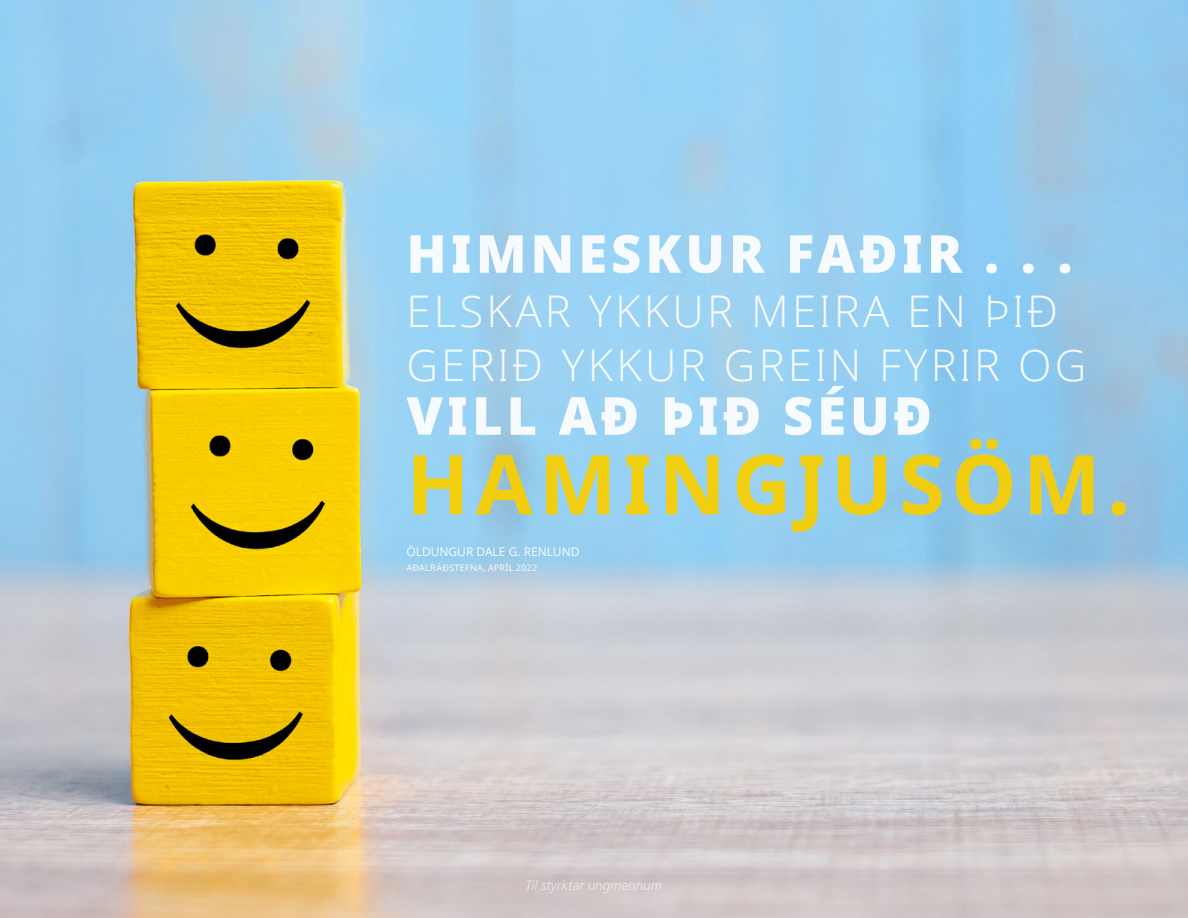
<style>
.page{position:relative;width:1188px;height:918px;background:#fff}
.page>*{position:absolute;margin:0;border:0;box-sizing:border-box;transform-origin:0 0}
.t1{font:700 82.5px "Dots Solidlds Lat";letter-spacing:.075em;color:#f9ce00}
.t2{font:800 52.5px "Dots Solidlds Lat";letter-spacing:.075em;color:#fff}
.t3{font:300 43.65px/54px "Dots Solidlds Lat";letter-spacing:.075em;color:#fff}
.t4{font:italic 300 13.5px "Frutigerlds Lat";color:#fff}
.t5{font:12px "Dots Solidlds Lat";color:#fff}
.t6{font:9px "Dots Solidlds Lat";letter-spacing:.035em;color:#fff}
</style>
<div class="page">
<img style="left:0;top:0;width:1188px;height:918px">
<p class="t2" style="left:406px;top:214px;width:668px">HIMNESKUR FAÐIR . . .</p>
<p class="t3" style="left:406px;top:284px;width:682px">ELSKAR YKKUR MEIRA EN ÞIÐ<br>GERIÐ YKKUR GREIN FYRIR OG</p>
<p class="t2" style="left:406px;top:376px;width:527px">VILL AÐ ÞIÐ SÉUÐ</p>
<h1 class="t1" style="left:406px;top:422px;width:726px">HAMINGJUSÖM.</h1>
<p class="t5" style="left:406px;top:543px;width:175px">ÖLDUNGUR DALE G. RENLUND</p>
<p class="t6" style="left:406px;top:561px;width:132px">AÐALRÁÐSTEFNA, APRÍL 2022</p>
<p class="t4" style="left:526px;top:875px;width:138px">Til styrktar ungmennum</p>
</div>
